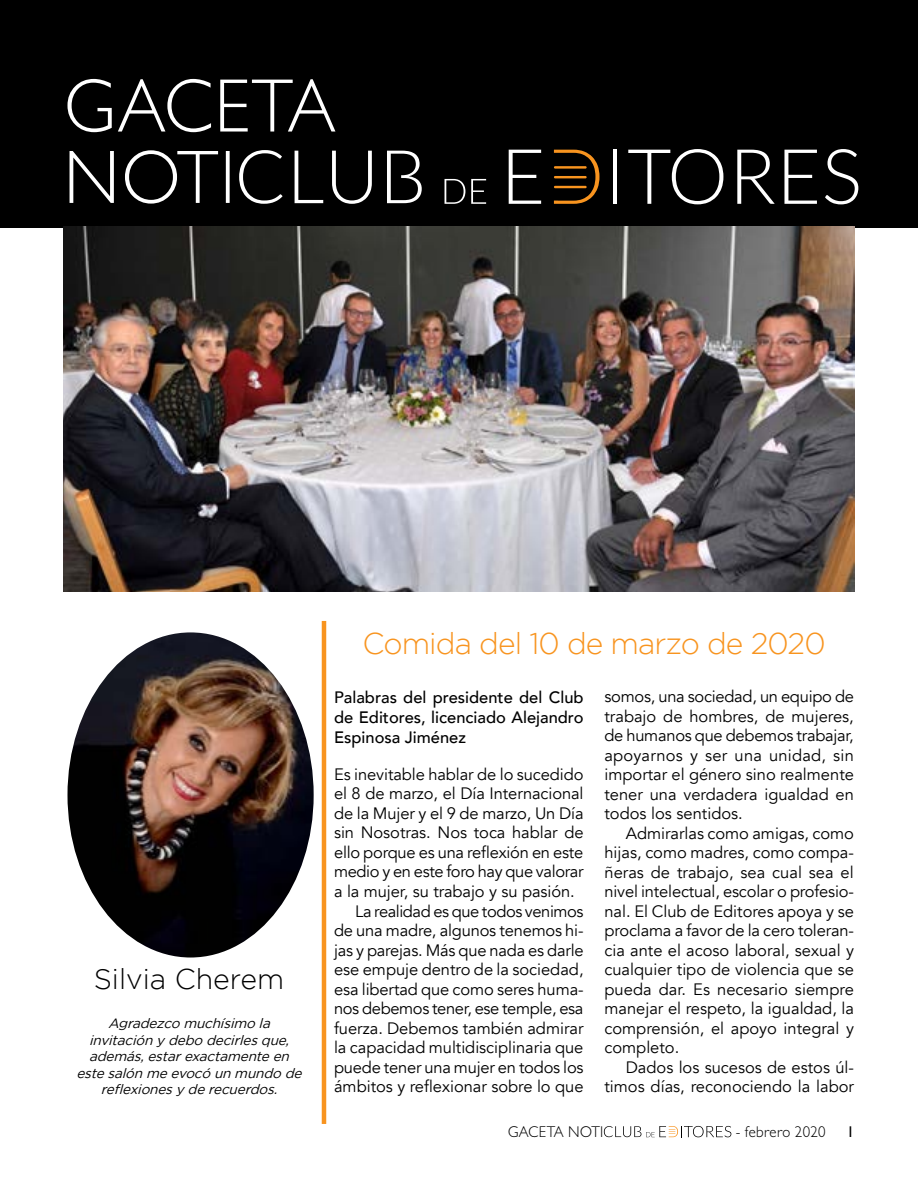
<style>
.page{position:relative;width:918px;height:1188px;background:#fff}
.page>*{position:absolute;margin:0;border:0;box-sizing:border-box;transform-origin:0 0}
.t1{font:300 30px "Gotham";letter-spacing:-.03em;color:#f8941f}
.t2{font:300 28.5px "Gotham";color:#000}
.t3{font:16.5px/19.5px "Avenir";letter-spacing:-.005em;color:#000;text-align:justify}
.t4{font:500 16.5px/20.2px "Avenir";color:#000;text-align:justify}
.t5{font:16.5px "Avenir";letter-spacing:-.025em;color:#000}
.t6{font:300 15.6px "Gill Sans";letter-spacing:.025em;color:#000;scale:.95 1}
.t7{font:500 15.6px "Gill Sans";color:#000;scale:.95 1}
.t8{font:italic 13.5px/16.5px "Gotham";color:#000;text-align:center}
</style>
<div class="page">
<div style="left:0;top:0;width:918px;height:227px;background:#000"></div>
<svg style="left:509px;top:150px;width:32px;height:54px"></svg>
<hr style="left:614px;top:150px;width:3px;height:54px;background:#fff">
<svg style="left:628px;top:149px;width:95px;height:55px"></svg>
<svg style="left:737px;top:150px;width:38px;height:54px"></svg>
<svg style="left:784px;top:150px;width:33px;height:54px"></svg>
<svg style="left:825px;top:149px;width:33px;height:55px"></svg>
<svg style="left:554px;top:150px;width:46px;height:54px"></svg>
<svg style="left:239px;top:150px;width:44px;height:54px"></svg>
<svg style="left:295px;top:151px;width:28px;height:52px"></svg>
<svg style="left:332px;top:151px;width:40px;height:53px"></svg>
<svg style="left:445px;top:179px;width:20px;height:25px"></svg>
<svg style="left:471px;top:179px;width:15px;height:25px"></svg>
<svg style="left:387px;top:151px;width:35px;height:52px"></svg>
<svg style="left:70px;top:150px;width:160px;height:54px"></svg>
<svg style="left:67px;top:79px;width:268px;height:53px"></svg>
<svg style="left:604px;top:1126px;width:127px;height:11px"></svg>
<hr style="left:0;top:882px;width:1px;height:45px;background:#dcddde">
<hr style="left:0;top:927px;width:1px;height:46px;background:#f8941f">
<hr style="left:0;top:973px;width:1px;height:45px;background:#ffd385">
<hr style="left:0;top:799px;width:1px;height:85px;background:#fff">
<hr style="left:322px;top:621px;width:4px;height:503px;background:#f8941f">
<img style="left:67px;top:632px;width:247px;height:326px">
<img style="left:64px;top:227px;width:790px;height:365px">
<h2 class="t2" style="left:94px;top:964px;width:192px">Silvia Cherem</h2>
<p class="t8" style="left:76px;top:1015px;width:230px">Agradezco muchísimo la invitación y debo decirlesque, además,estarexactamente en este salón me evocó un mundo de reflexionesy de recuerdos.</p>
<h1 class="t1" style="left:362px;top:627px;width:465px">Comida del 10 de marzo de 2020</h1>
<p class="t4" style="left:334px;top:686px;width:251px">Palabras del presidente del Club de Editores, licenciado Alejandro Espinosa Jiménez</p>
<p class="t3" style="left:334px;top:765px;width:251px">Es inevitable hablar de lo sucedido</p>
<p class="t3" style="left:334px;top:784px;width:251px">el 8 de marzo, el Día Internacional</p>
<p class="t3" style="left:334px;top:804px;width:251px">de la Mujer y el 9 de marzo, Un Día</p>
<p class="t3" style="left:334px;top:823px;width:251px">sin Nosotras. Nos toca hablar de</p>
<p class="t3" style="left:334px;top:843px;width:251px">ello porque es una reflexión en este</p>
<p class="t3" style="left:334px;top:862px;width:251px">medio y en este foro hay que valorar</p>
<p class="t3" style="left:334px;top:882px;width:242px">a la mujer, su trabajo y su pasión.</p>
<p class="t5" style="left:355px;top:901px;width:230px">La realidad es que todos venimos</p>
<p class="t3" style="left:334px;top:921px;width:251px">de una madre, algunos tenemos hi-</p>
<p class="t3" style="left:334px;top:940px;width:251px">jas y parejas. Más que nada es darle</p>
<p class="t3" style="left:334px;top:960px;width:251px">ese empuje dentro de la sociedad,</p>
<p class="t3" style="left:334px;top:979px;width:251px">esa libertad que como seres huma-</p>
<p class="t3" style="left:334px;top:999px;width:251px">nos debemos tener, ese temple, esa</p>
<p class="t3" style="left:334px;top:1018px;width:251px">fuerza. Debemos también admirar</p>
<p class="t3" style="left:334px;top:1038px;width:251px">la capacidad multidisciplinaria que</p>
<p class="t3" style="left:334px;top:1057px;width:251px">puede tener una mujer en todos los</p>
<p class="t3" style="left:334px;top:1077px;width:251px">ámbitos y reflexionar sobre lo que</p>
<p class="t3" style="left:604px;top:687px;width:251px">somos, una sociedad, un equipo de trabajo de hombres, de mujeres, de humanos que debemos trabajar, apoyarnos y ser una unidad, sin importar el género sino realmente tener una verdadera igualdad en todos los sentidos.</p>
<p class="t3" style="left:604px;top:823px;width:251px;text-indent:21px">Admirarlas como amigas, como hijas, como madres, como compa&shy;ñeras de trabajo, sea cual sea el nivel intelectual, escolar o profesio&shy;nal. El Club de Editores apoya y se proclama a favor de la cero toleran&shy;cia ante el acoso laboral, sexual y cualquier tipo de violencia que se pueda dar. Es necesario siempre manejar el respeto, la igualdad, la comprensión, el apoyo integral y completo.</p>
<p class="t3" style="left:604px;top:1057px;width:251px;text-align:right">Dados los sucesos de estos úl&shy;timos días, reconociendo la labor</p>
<p class="t6" style="left:508px;top:1123px;width:102px">GACETA NOTI</p>
<p class="t6" style="left:736px;top:1123px;width:96px">- febrero 2020</p>
<p class="t7" style="left:847px;top:1123px;width:9px">1</p>
</div>
